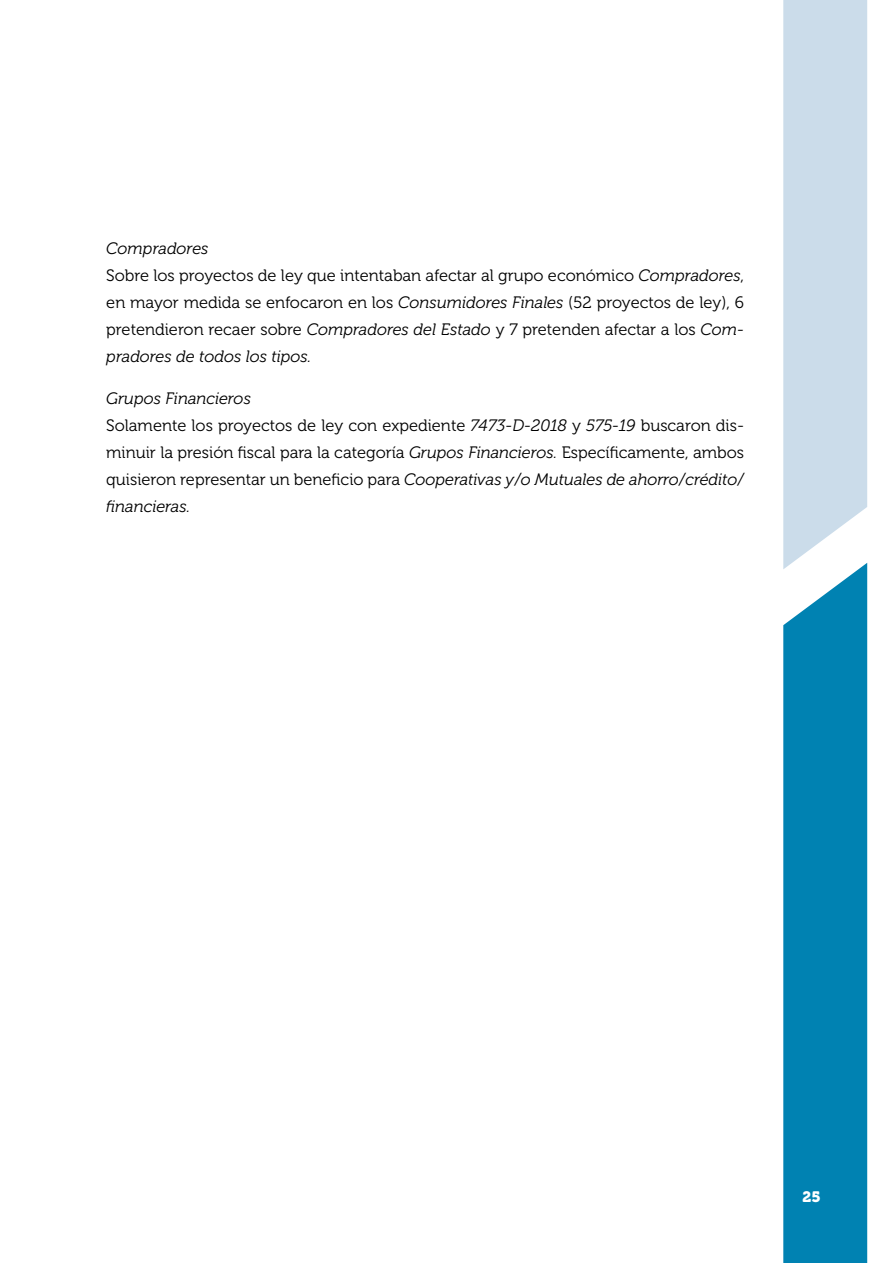
<style>
.page{position:relative;width:893px;height:1263px;background:#fff}
.page>*{position:absolute;margin:0;border:0;box-sizing:border-box;transform-origin:0 0}
.t1{font:16.5px/27px "Museo 300";color:#000;text-align:justify}
.t2{font:italic 16.5px/27px "Museo W03 300";color:#000}
.t3{font:15px "Museo 900";color:#fff}
.s1{font-family:"Museo W03 300";font-style:italic}
.s2{font-family:"Museo 300";font-style:normal}
</style>
<div class="page">
<div style="left:783px;top:0;width:84px;height:563px;background:#cbdcea"></div>
<svg style="left:783px;top:563px;width:84px;height:700px;background:#198eb9"></svg>
<p class="t2" style="left:106px;top:235px;width:104px">Compradores</p>
<p class="t1" style="left:106px;top:262px;width:639px">Sobre los proyectos de ley que intentaban afectar al grupo económico <span class="s1">Compradores</span>, en mayor medida se enfocaron en los <span class="s1">Consumidores Finales</span> (52 proyectos de ley), 6 pretendieron recaer sobre <span class="s1">Compradores del Estado</span> y 7 pretenden afectar a los <span class="s1">Com-</span></p>
<p class="t2" style="left:106px;top:343px;width:207px">pradores de todos los tipos.</p>
<p class="t2" style="left:106px;top:385px;width:146px">Grupos Financieros</p>
<p class="t1" style="left:106px;top:412px;width:639px">Solamente los proyectos de ley con expediente <span class="s1">7473-D-2018</span> y <span class="s1">575-19</span> buscaron dis&shy;minuir la presión fiscal para la categoría <span class="s1">Grupos Financieros.</span> Específicamente, ambos</p>
<p class="t2" style="left:106px;top:466px;width:639px"><span class="s2">quisieron representar un beneficio para</span> Cooperativas y/o Mutuales de ahorro/crédito/ financieras.</p>
<p class="t3" style="left:802px;top:1188px;width:20px">25</p>
</div>
